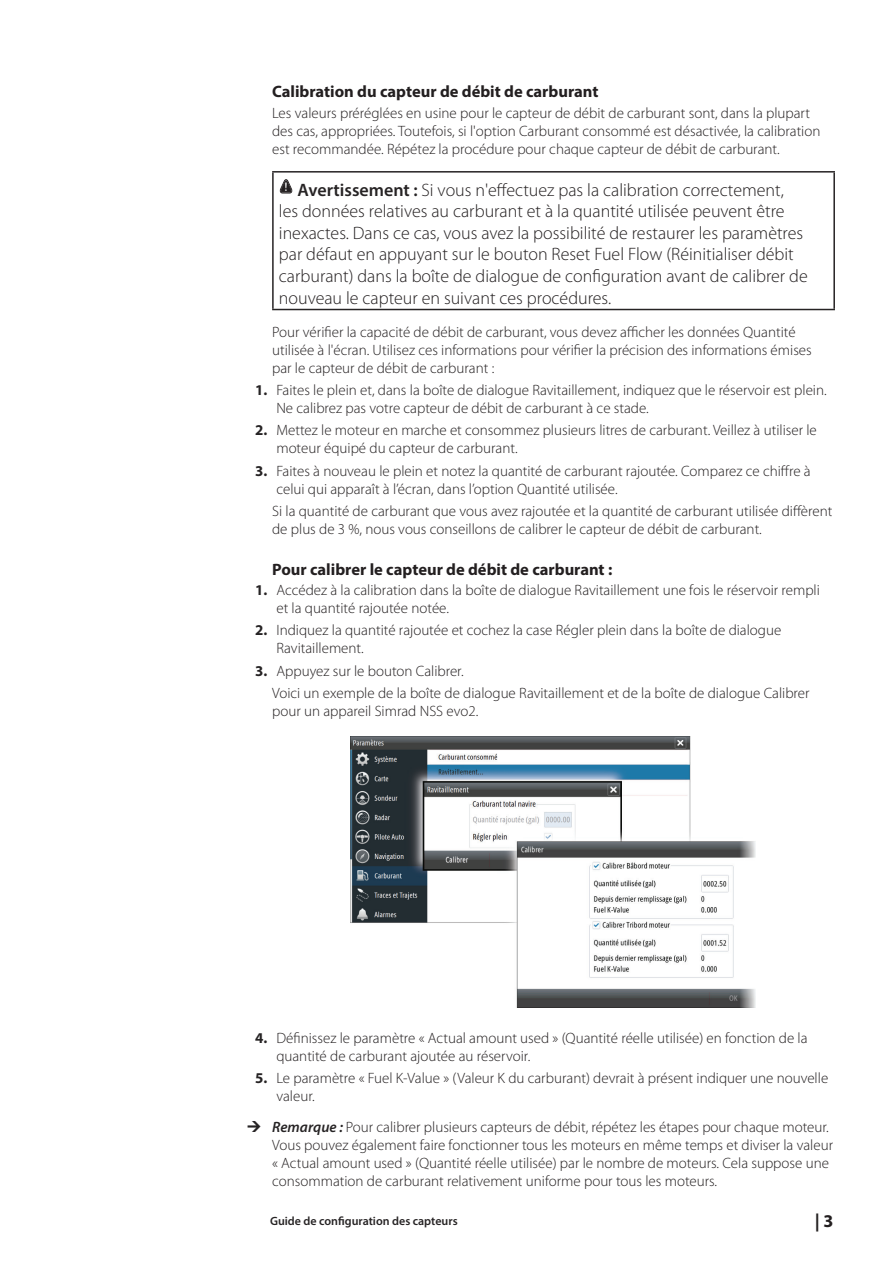
<style>
.page{position:relative;width:893px;height:1263px;background:#fff}
.page>*{position:absolute;margin:0;border:0;box-sizing:border-box;transform-origin:0 0}
.t1{font:300 18px/21.6px "Myriad Pro";color:#231f20}
.t2{font:700 18px "Myriad Pro";color:#231f20}
.t3{font:700 16.5px "Myriad Pro";color:#231f20}
.t4{font:300 15px/18px "Myriad Pro";color:#231f20}
.t5{font:600 12px "Myriad Pro";color:#262324}
.s1{font-weight:600;color:#262324}
.s2{font-weight:700;color:#262324}
.s3{font-weight:600;font-style:italic;color:#262324}
</style>
<div class="page">
<hr style="left:272px;top:171px;width:563px;height:2px;background:#262324">
<hr style="left:272px;top:173px;width:2px;height:136px;background:#262324">
<hr style="left:833px;top:173px;width:2px;height:136px;background:#262324">
<hr style="left:272px;top:309px;width:563px;height:1px;background:#262324">
<svg style="left:280px;top:179px;width:12px;height:14px"></svg>
<img style="left:350px;top:736px;width:405px;height:271px">
<p class="t3" style="left:272px;top:81px;width:328px">Calibration du capteur de débit de carburant</p>
<p class="t4" style="left:272px;top:104px;width:550px">Les valeurs préréglées en usine pour le capteur de débit de carburant sont, dans la plupart des cas, appropriées. Toutefois, si l'option Carburant consommé est désactivée, la calibration est recommandée. Répétez la procédure pour chaque capteur de débit de carburant.</p>
<p class="t1" style="left:279px;top:179px;width:530px;text-indent:6px"><sup>!</sup> <span class="s1">Avertissement :</span> Si vous n'effectuez pas la calibration correctement,<br>les données relatives au carburant et à la quantité utilisée peuvent être inexactes. Dans ce cas, vous avez la possibilité de restaurer les paramètres par défaut en appuyant sur le bouton Reset Fuel Flow (Réinitialiser débit carburant) dans la boîte de dialogue de configuration avant de calibrer de nouveau le capteur en suivant ces procédures.</p>
<p class="t4" style="left:272px;top:323px;width:541px">Pour vérifier la capacité de débit de carburant, vous devez afficher les données Quantité utilisée à l'écran. Utilisez ces informations pour vérifier la précision des informations émises par le capteur de débit de carburant :</p>
<p class="t4" style="left:276px;top:381px;width:552px;text-indent:-21px"><span class="s2">1.</span> Faites le plein et, dans la boîte de dialogue Ravitaillement, indiquez que le réservoir est plein.<br>Ne calibrez pas votre capteur de débit de carburant à ce stade.</p>
<p class="t4" style="left:276px;top:421px;width:542px;text-indent:-21px"><span class="s2">2.</span> Mettez le moteur en marche et consommez plusieurs litres de carburant. Veillez à utiliser le moteur équipé du capteur de carburant.</p>
<p class="t4" style="left:276px;top:462px;width:536px;text-indent:-21px"><span class="s2">3.</span> Faites à nouveau le plein et notez la quantité de carburant rajoutée. Comparez ce chiffre à celui qui apparaît à l’écran, dans l’option Quantité utilisée.</p>
<p class="t4" style="left:272px;top:502px;width:562px">Si la quantité de carburant que vous avez rajoutée et la quantité de carburant utilisée diffèrent de plus de 3 %, nous vous conseillons de calibrer le capteur de débit de carburant.</p>
<p class="t3" style="left:272px;top:558px;width:342px">Pour calibrer le capteur de débit de carburant :</p>
<p class="t4" style="left:276px;top:581px;width:545px;text-indent:-21px"><span class="s2">1.</span> Accédez à la calibration dans la boîte de dialogue Ravitaillement une fois le réservoir rempli et la quantité rajoutée notée.</p>
<p class="t4" style="left:276px;top:621px;width:506px;text-indent:-21px"><span class="s2">2.</span> Indiquez la quantité rajoutée et cochez la case Régler plein dans la boîte de dialogue<br>Ravitaillement.</p>
<p class="t4" style="left:272px;top:660px;width:539px;line-height:22.2px;text-indent:-17px"><span class="s2">3.</span> Appuyez sur le bouton Calibrer.<br>Voici un exemple de la boîte de dialogue Ravitaillement et de la boîte de dialogue Calibrer</p>
<p class="t4" style="left:272px;top:702px;width:208px">pour un appareil Simrad NSS evo2.</p>
<p class="t4" style="left:276px;top:1029px;width:533px;text-indent:-21px"><span class="s2">4.</span> Définissez le paramètre « Actual amount used » (Quantité réelle utilisée) en fonction de la quantité de carburant ajoutée au réservoir.</p>
<p class="t4" style="left:276px;top:1069px;width:553px;text-indent:-21px"><span class="s2">5.</span> Le paramètre « Fuel K-Value » (Valeur K du carburant) devrait à présent indiquer une nouvelle valeur.</p>
<p class="t4" style="left:272px;top:1118px;width:562px"><span class="s3">Remarque :</span> Pour calibrer plusieurs capteurs de débit, répétez les étapes pour chaque moteur.<br>Vous pouvez également faire fonctionner tous les moteurs en même temps et diviser la valeur « Actual amount used » (Quantité réelle utilisée) par le nombre de moteurs. Cela suppose une consommation de carburant relativement uniforme pour tous les moteurs.</p>
<p class="t5" style="left:270px;top:1213px;width:189px">Guide de configuration des capteurs</p>
<p class="t2" style="left:815px;top:1209px;width:20px">| 3</p>
</div>
